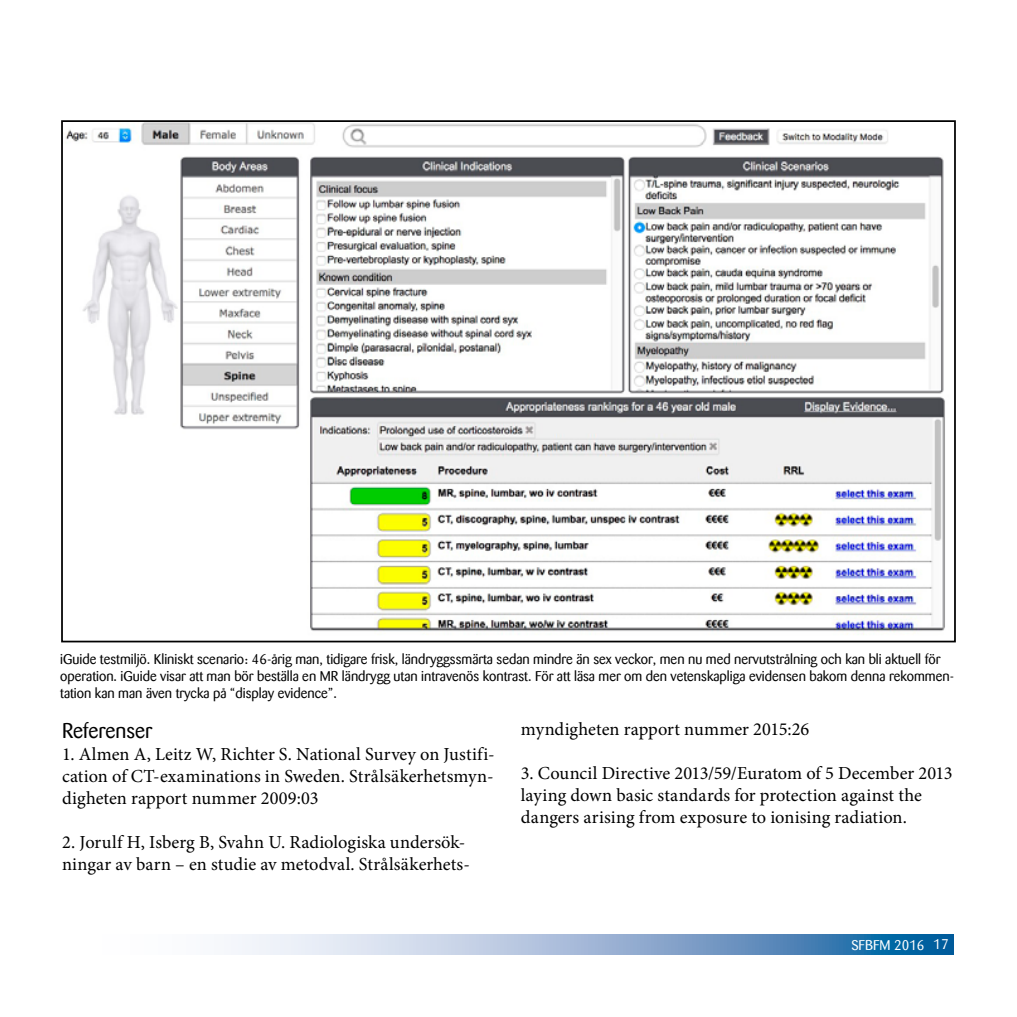
<style>
.page{position:relative;width:1017px;height:1017px;background:#fff}
.page>*{position:absolute;margin:0;border:0;box-sizing:border-box;transform-origin:0 0}
.t1{font:21px "Barmeno";letter-spacing:-.005em;color:#000}
.t2{font:18.38px/22.1px "Minion Pro";letter-spacing:.005em;color:#000}
.t3{font:14px/16.8px "Barmeno";color:#000}
.t4{font:14px "Barmeno";color:#fff}
</style>
<div class="page">
<svg style="left:231px;top:934px;width:723px;height:20px;background:#90b1d2"></svg>
<img style="left:65px;top:123px;width:880px;height:512px">
<p class="t3" style="left:60px;top:651px;width:895px">iGuide testmiljö. Kliniskt scenario: 46-årig man, tidigare frisk, ländryggssmärta sedan mindre än sex veckor, men nu med nervutstrålning och kan bli aktuell för operation. iGuide visar att man bör beställa en MR ländrygg utan intravenös kontrast. För att läsa mer om den vetenskapliga evidensen bakom denna rekommen&shy;tation kan man även trycka på “display evidence”.</p>
<p class="t1" style="left:62px;top:718px;width:92px">Referenser</p>
<p class="t2" style="left:62px;top:743px;width:434px;text-align:justify">1. Almen A, Leitz W, Richter S. National Survey on Justifi&shy;cation of CT-examinations in Sweden. Strålsäkerhetsmyn&shy;digheten rapport nummer 2009:03</p>
<p class="t2" style="left:62px;top:831px;width:409px">2. Jorulf H, Isberg B, Svahn U. Radiologiska undersök&shy;ningar av barn – en studie av metodval. Strålsäkerhets-</p>
<p class="t2" style="left:521px;top:718px;width:290px">myndigheten rapport nummer 2015:26</p>
<p class="t2" style="left:521px;top:762px;width:433px">3. Council Directive 2013/59/Euratom of 5 December 2013 laying down basic standards for protection against the dangers arising from exposure to ionising radiation.</p>
<p class="t4" style="left:851px;top:937px;width:75px">SFBFM 2016</p>
<p class="t4" style="left:934px;top:936px;width:17px">17</p>
</div>
